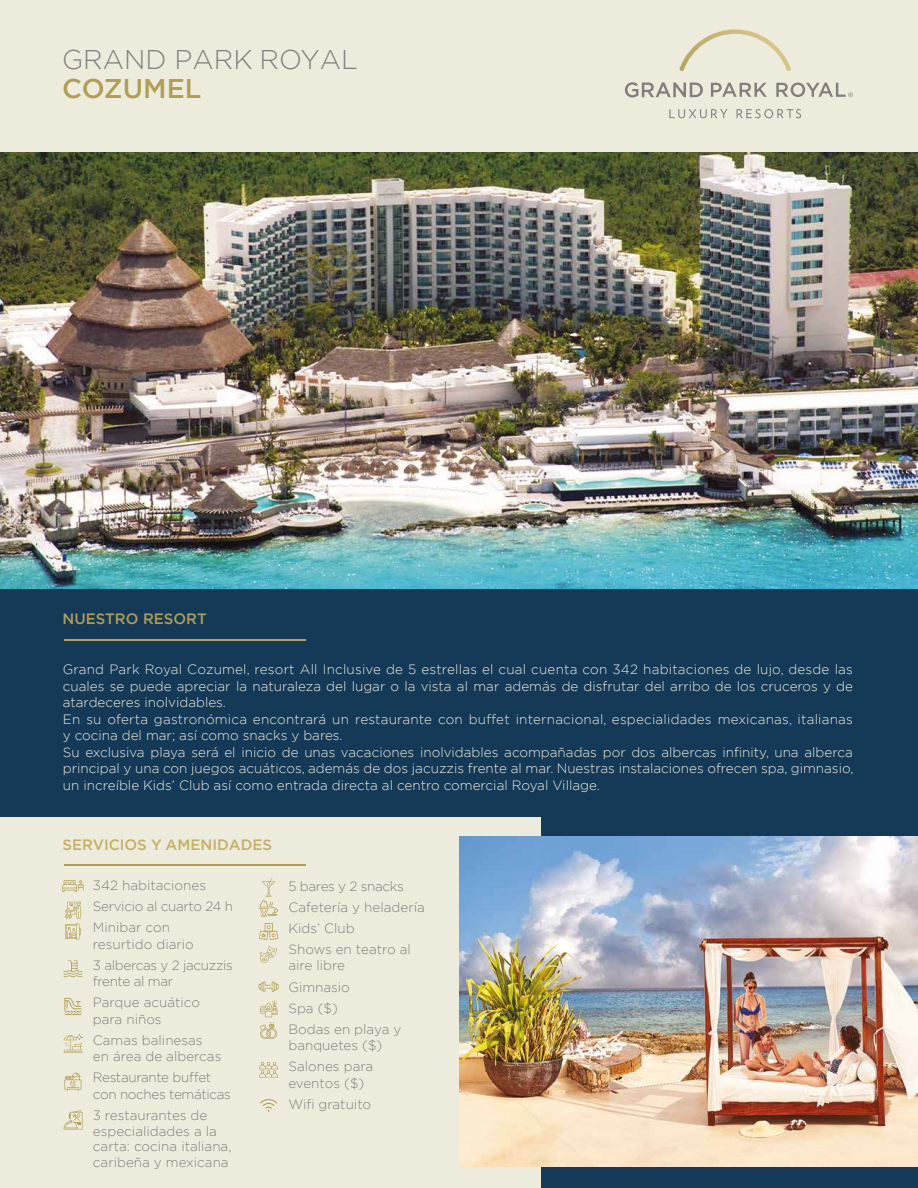
<style>
.page{position:relative;width:918px;height:1188px;background:#fff}
.page>*{position:absolute;margin:0;border:0;box-sizing:border-box;transform-origin:0 0}
.t1{font:300 27px "Gotham";color:#837e7d}
.t2{font:500 27px "Gotham";color:#b09e54}
.t3{font:500 15px "Gotham";color:#c3b064}
.t4{font:500 15px "Gotham";color:#b09e54}
.t5{font:300 13.5px/16.5px "Gotham";color:#edecdc}
.t6{font:300 13.5px/21px "Gotham";color:#837e7d}
.t7{font:300 13.5px/21px "Gotham";letter-spacing:-.025em;color:#837e7d}
</style>
<div class="page">
<div style="left:0;top:0;width:918px;height:153px;background:#edecdc"></div>
<div style="left:0;top:566px;width:918px;height:622px;background:#143a58"></div>
<div style="left:0;top:817px;width:540px;height:371px;background:#edecdc"></div>
<hr style="left:64px;top:639px;width:242px;height:1px;background:#b09e54">
<img style="left:0;top:153px;width:918px;height:436px">
<svg style="left:625px;top:82px;width:78px;height:15px"></svg>
<svg style="left:711px;top:83px;width:56px;height:14px"></svg>
<svg style="left:680px;top:29px;width:111px;height:42px"></svg>
<svg style="left:669px;top:109px;width:58px;height:9px"></svg>
<svg style="left:737px;top:109px;width:64px;height:9px"></svg>
<svg style="left:776px;top:83px;width:77px;height:14px"></svg>
<img style="left:460px;top:836px;width:458px;height:331px">
<hr style="left:64px;top:865px;width:242px;height:1px;background:#b09e54">
<svg style="left:259px;top:1062px;width:19px;height:15px"></svg>
<svg style="left:62px;top:880px;width:22px;height:12px"></svg>
<svg style="left:65px;top:902px;width:16px;height:38px"></svg>
<svg style="left:63px;top:960px;width:20px;height:18px"></svg>
<svg style="left:64px;top:998px;width:17px;height:17px"></svg>
<svg style="left:63px;top:1034px;width:19px;height:19px"></svg>
<svg style="left:64px;top:1072px;width:17px;height:19px"></svg>
<svg style="left:63px;top:1110px;width:19px;height:20px"></svg>
<svg style="left:259px;top:877px;width:19px;height:40px"></svg>
<svg style="left:260px;top:946px;width:17px;height:17px"></svg>
<svg style="left:259px;top:923px;width:19px;height:17px"></svg>
<svg style="left:259px;top:981px;width:20px;height:11px"></svg>
<svg style="left:259px;top:1000px;width:19px;height:40px"></svg>
<svg style="left:260px;top:1099px;width:17px;height:13px"></svg>
<h1 class="t1" style="left:62px;top:43px;width:297px">GRAND PARK ROYAL</h1>
<h1 class="t2" style="left:62px;top:71px;width:141px">COZUMEL</h1>
<p class="t4" style="left:63px;top:609px;width:146px">NUESTRO RESORT</p>
<p class="t5" style="left:63px;top:661px;width:792px">Grand Park Royal Cozumel, resort All Inclusive de 5 estrellas el cual cuenta con 342 habitaciones de lujo, desde las cuales se puede apreciar la naturaleza del lugar o la vista al mar además de disfrutar del arribo de los cruceros y de atardeceres inolvidables.<br>En su oferta gastronómica encontrará un restaurante con buffet internacional, especialidades mexicanas, italianas y cocina del mar; así como snacks y bares.<br>Su exclusiva playa será el inicio de unas vacaciones inolvidables acompañadas por dos albercas infinity, una alberca principal y una con juegos acuáticos, además de dos jacuzzis frente al mar. Nuestras instalaciones ofrecen spa, gimnasio, un increíble Kids’ Club así como entrada directa al centro comercial Royal Village.</p>
<p class="t3" style="left:63px;top:835px;width:211px">SERVICIOS Y AMENIDADES</p>
<p class="t6" style="left:93px;top:875px;width:142px">342 habitaciones<br>Servicio al cuarto 24 h<br>Minibar con</p>
<p class="t7" style="left:93px;top:933px;width:142px">resurtido diario<br>3 albercas y 2 jacuzzis</p>
<p class="t6" style="left:93px;top:971px;width:109px">frente al mar<br>Parque acuático</p>
<p class="t6" style="left:93px;top:1008px;width:111px">para niños<br>Camas balinesas</p>
<p class="t7" style="left:93px;top:1046px;width:130px">en área de albercas<br>Restaurante buffet</p>
<p class="t7" style="left:93px;top:1083px;width:140px">con noches temáticas<br>3 restaurantes de</p>
<p class="t6" style="left:93px;top:1123px;width:140px;line-height:15.8px">especialidades a la carta: cocina italiana, caribeña y mexicana</p>
<p class="t6" style="left:288px;top:875px;width:138px">5 bares y 2 snacks<br>Cafetería y heladería<br>Kids’ Club<br>Shows en teatro al</p>
<p class="t6" style="left:288px;top:955px;width:114px">aire libre<br>Gimnasio<br>Spa ($)<br>Bodas en playa y</p>
<p class="t6" style="left:288px;top:1034px;width:95px">banquetes ($)<br>Salones para</p>
<p class="t6" style="left:288px;top:1072px;width:84px">eventos ($)<br>Wifi gratuito</p>
</div>
